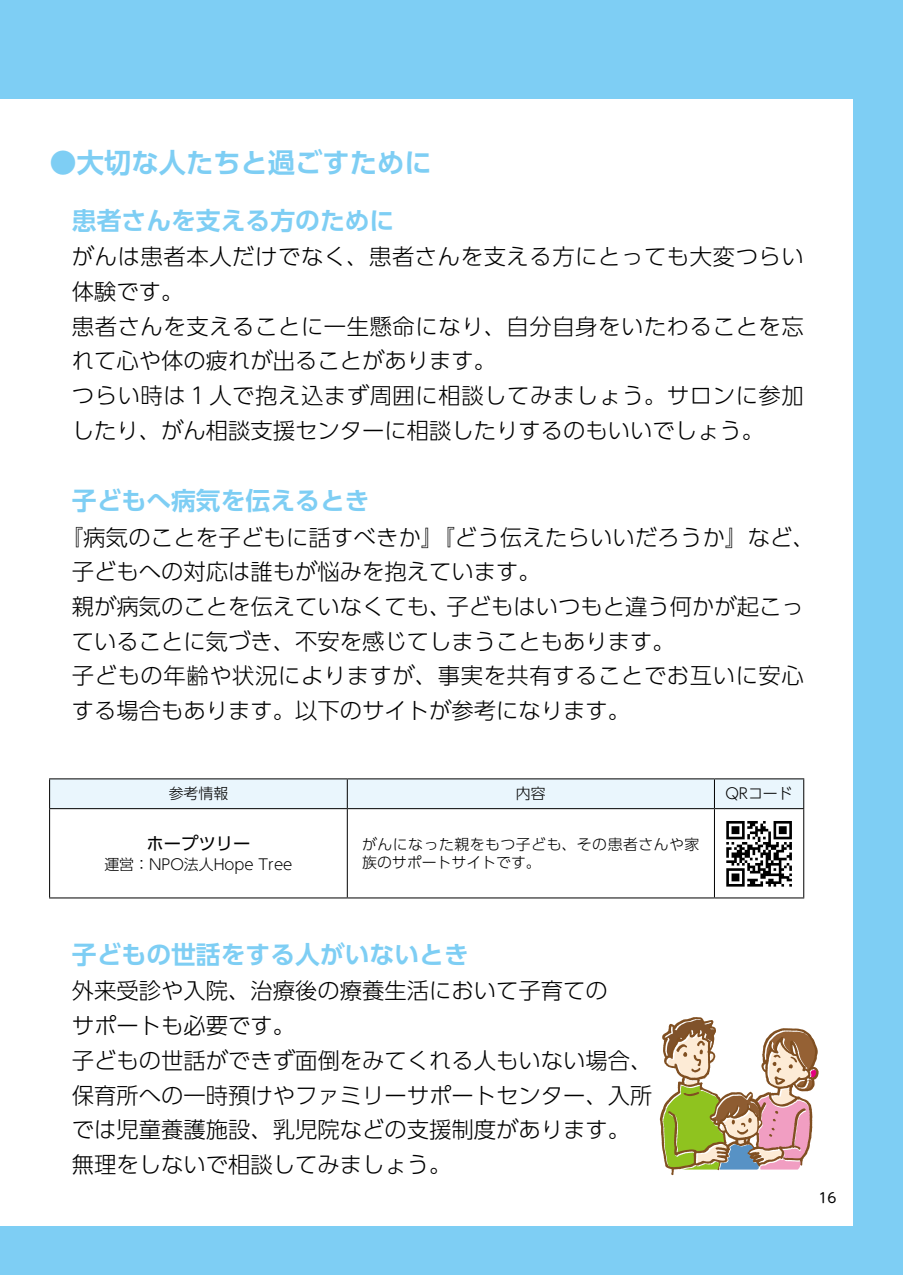
<style>
.page{position:relative;width:903px;height:1275px;background:#7ecef4}
.page>*{position:absolute;margin:0;border:0;box-sizing:border-box;transform-origin:0 0}
.t1{font:700 27.3px "UD Shin Go Pr 6 N De";color:#7ecef4}
.t2{font:700 24.85px "UD Shin Go Pr 6 N De";color:#7ecef4}
.t3{font:300 22.4px/34.6px "UD Shin Go Pr 6 N";color:#000}
.t4{font:300 22.4px/34.6px "UD Shin Go Pr 6 N";letter-spacing:.025em;color:#000}
.t5{font:17.32px "UD Shin Go Pr 6 N";color:#000}
.t6{font:300 14.88px/17.3px "UD Shin Go Pr 6 N";letter-spacing:.035em;color:#000}
.t7{font:300 14.88px "UD Shin Go Pr 6 N";color:#000}
.t8{font:13.65px "UD Shin M Go Pro";color:#000}
</style>
<div class="page">
<div style="left:0;top:99px;width:853px;height:1126px;background:#fff"></div>
<svg style="left:50px;top:809px;width:753px;height:88px"></svg>
<hr style="left:49px;top:778px;width:298px;height:1px;background:#000">
<hr style="left:347px;top:778px;width:367px;height:1px;background:#000">
<hr style="left:714px;top:778px;width:90px;height:1px;background:#000">
<div style="left:49px;top:779px;width:755px;height:29px;background:#eaf6fd"></div>
<hr style="left:49px;top:808px;width:298px;height:1px;background:#000">
<hr style="left:49px;top:809px;width:1px;height:88px;background:#000">
<hr style="left:347px;top:808px;width:367px;height:1px;background:#000">
<hr style="left:347px;top:809px;width:1px;height:88px;background:#000">
<hr style="left:714px;top:808px;width:90px;height:1px;background:#000">
<hr style="left:714px;top:809px;width:1px;height:88px;background:#000">
<hr style="left:803px;top:809px;width:1px;height:88px;background:#000">
<hr style="left:49px;top:897px;width:298px;height:1px;background:#000">
<hr style="left:347px;top:897px;width:367px;height:1px;background:#000">
<hr style="left:714px;top:897px;width:90px;height:1px;background:#000">
<svg style="left:660px;top:1017px;width:159px;height:158px"></svg>
<div style="left:716px;top:810px;width:86px;height:87px;background:#fff"></div>
<svg style="left:726px;top:821px;width:66px;height:66px"></svg>
<p class="t1" style="left:50px;top:140px;width:383px">●大切な人たちと過ごすために</p>
<p class="t2" style="left:72px;top:201px;width:324px">患者さんを支える方のために</p>
<p class="t4" style="left:72px;top:239px;width:733px">がんは患者本人だけでなく、患者さんを支える方にとっても大変つらい体験です。<br>患者さんを支えることに一生懸命になり、自分自身をいたわることを忘れて心や体の疲れが出ることがあります。<br>つらい時は１人で抱え込まず周囲に相談してみましょう。サロンに参加したり、がん相談支援センターに相談したりするのもいいでしょう。</p>
<p class="t2" style="left:72px;top:481px;width:299px">子どもへ病気を伝えるとき</p>
<p class="t3" style="left:72px;top:519px;width:744px;text-indent:-11px">『病気のことを子どもに話すべきか』『どう伝えたらいいだろうか』など、子どもへの対応は誰もが悩みを抱えています。<br>親が病気のことを伝えていなくても、子どもはいつもと違う何かが起こっていることに気づき、不安を感じてしまうこともあります。<br>子どもの年齢や状況によりますが、事実を共有することでお互いに安心する場合もあります。以下のサイトが参考になります。</p>
<p class="t7" style="left:169px;top:782px;width:61px">参考情報</p>
<p class="t7" style="left:516px;top:782px;width:31px">内容</p>
<p class="t7" style="left:725px;top:782px;width:69px">QRコード</p>
<p class="t5" style="left:146px;top:829px;width:106px">ホープツリー</p>
<p class="t7" style="left:104px;top:852px;width:190px">運営：NPO法人Hope Tree</p>
<p class="t6" style="left:362px;top:835px;width:339px">がんになった親をもつ子ども、その患者さんや家族のサポートサイトです。</p>
<p class="t2" style="left:72px;top:935px;width:398px">子どもの世話をする人がいないとき</p>
<p class="t3" style="left:72px;top:973px;width:582px">外来受診や入院、治療後の療養生活において子育ての<br>サポートも必要です。<br>子どもの世話ができず面倒をみてくれる人もいない場合、保育所への一時預けやファミリーサポートセンター、入所では児童養護施設、乳児院などの支援制度があります。無理をしないで相談してみましょう。</p>
<p class="t8" style="left:819px;top:1186px;width:20px">16</p>
</div>
